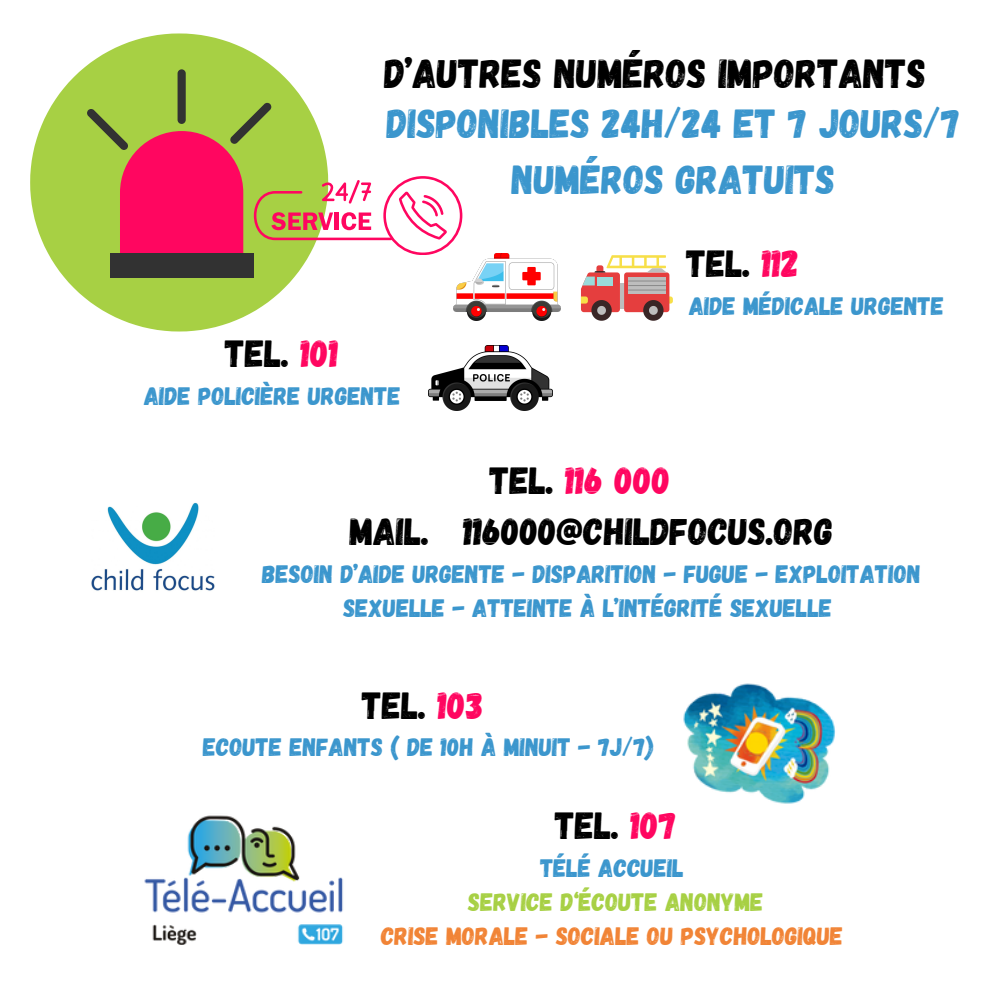
<style>
.page{position:relative;width:1000px;height:1000px;background:#fff}
.page>*{position:absolute;margin:0;border:0;box-sizing:border-box;transform-origin:0 0}
.t1{font:40.5px/56.8px "Gagalin";color:#3b96cd;text-align:center}
.t2{font:40.5px "Gagalin";color:#000}
.t3{font:37.75px "Gagalin";color:#000}
.t4{font:37.75px "Gagalin";color:#ff0660}
.t5{font:25.25px/34px "Gagalin";color:#3b96cd;text-align:center}
.t6{font:25.25px "Gagalin";color:#f18436}
.t7{font:25.25px "Gagalin";color:#a7d044}
.s1{color:#ff0660}
.s2{color:#000}
</style>
<div class="page">
<svg style="left:30px;top:33px;width:280px;height:298px;fill:#a7d044"></svg>
<div style="left:110px;top:253px;width:144px;height:25px;background:#323232"></div>
<div style="left:177px;top:69px;width:9px;height:55px;background:#323232;border-radius:4px"></div>
<svg style="left:581px;top:255px;width:91px;height:66px"></svg>
<img style="left:453px;top:253px;width:107px;height:67px">
<img style="left:428px;top:345px;width:124px;height:66px">
<img style="left:91px;top:502px;width:124px;height:89px">
<svg style="left:87px;top:102px;width:375px;height:153px"></svg>
<img style="left:683px;top:683px;width:152px;height:121px">
<img style="left:144px;top:815px;width:199px;height:129px">
<p class="t2" style="left:384px;top:47px;width:543px">D’AUTRES NUMÉROS IMPORTANTS</p>
<p class="t1" style="left:387px;top:93px;width:575px">DISPONIBLES 24H/24 ET 7 JOURS/7<br>NUMÉROS GRATUITS</p>
<p class="t3" style="left:225px;top:329px;width:115px">TEL. <span class="s1">101</span></p>
<p class="t5" style="left:144px;top:378px;width:258px">AIDE POLICIÈRE URGENTE</p>
<p class="t3" style="left:686px;top:239px;width:114px">TEL. <span class="s1">112</span></p>
<p class="t5" style="left:689px;top:288px;width:256px">AIDE MÉDICALE URGENTE</p>
<p class="t4" style="left:489px;top:455px;width:182px"><span class="s2">TEL.</span> 116 000</p>
<p class="t3" style="left:349px;top:506px;width:485px">MAIL. 116000@CHILDFOCUS.ORG</p>
<p class="t5" style="left:262px;top:555px;width:660px">BESOIN D’AIDE URGENTE - DISPARITION - FUGUE - EXPLOITATION<br>SEXUELLE - ATTEINTE À L’INTÉGRITÉ SEXUELLE</p>
<p class="t3" style="left:362px;top:680px;width:123px">TEL. <span class="s1">103</span></p>
<p class="t5" style="left:203px;top:729px;width:452px">ECOUTE ENFANTS ( DE 10H À MINUIT - 7J/7)</p>
<p class="t3" style="left:555px;top:801px;width:123px">TEL. <span class="s1">107</span></p>
<p class="t5" style="left:540px;top:849px;width:145px">TÉLÉ ACCUEIL</p>
<p class="t7" style="left:468px;top:885px;width:297px">SERVICE D‘ÉCOUTE ANONYME</p>
<p class="t6" style="left:381px;top:919px;width:464px">CRISE MORALE - SOCIALE OU PSYCHOLOGIQUE</p>
</div>
